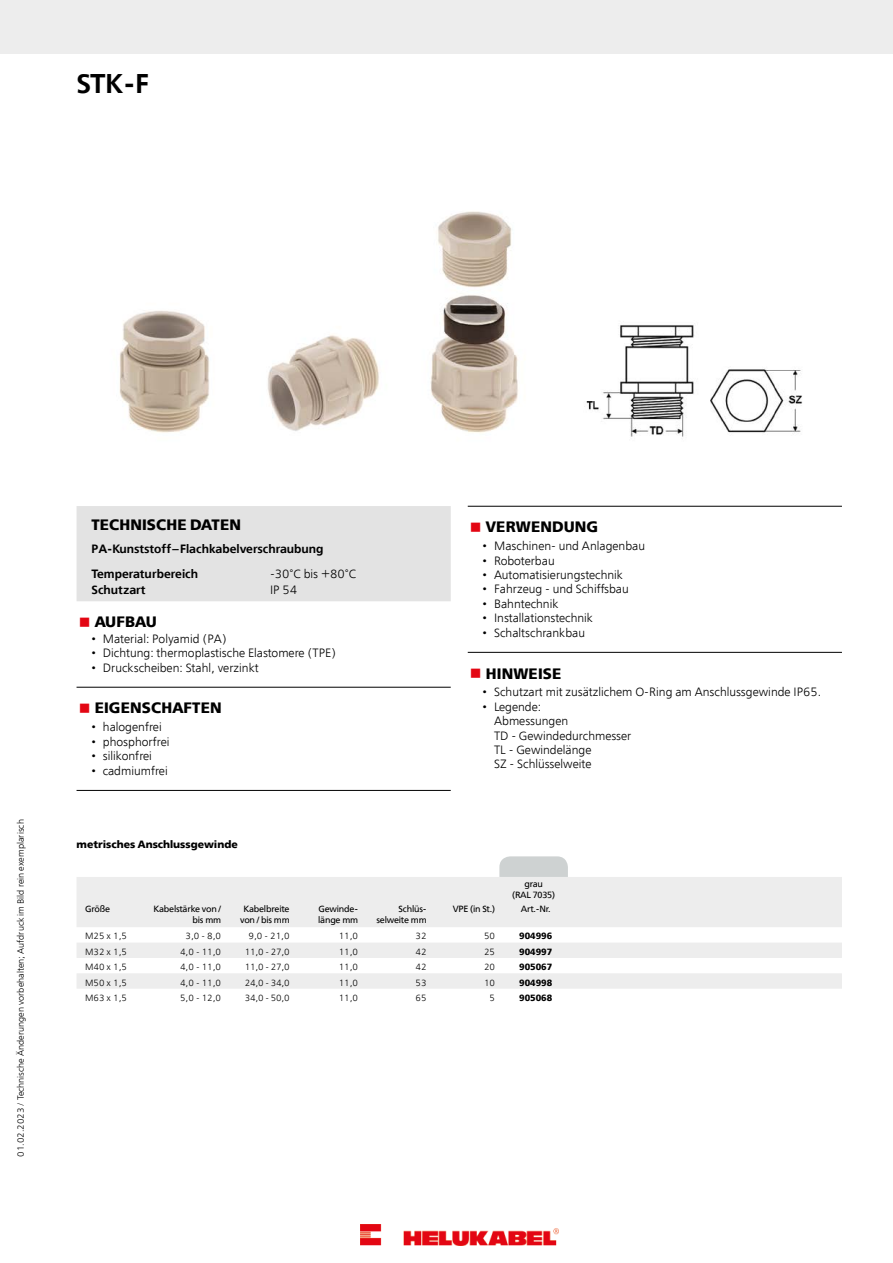
<style>
.page{position:relative;width:893px;height:1263px;background:#fff}
.page>*{position:absolute;margin:0;border:0;box-sizing:border-box;transform-origin:0 0}
.t1{font:600 27px "Free Set";color:#000}
.t2{font:700 15px "Free Set";letter-spacing:.01em;color:#000}
.t3{font:300 12px/14.4px "Free Set";color:#000}
.t4{font:600 12px/24.8px "Free Set";color:#000}
.t5{font:700 10.5px "Free Set";color:#000}
.t6{font:300 9px "Free Set";color:#000}
.t7{font:9px/10.8px "Free Set";letter-spacing:-.02em;color:#000;text-align:center}
.t8{font:700 9px "Free Set";color:#000}
.s1{color:#e30613}
</style>
<div class="page">
<div style="left:77px;top:506px;width:374px;height:95px;background:#e3e3e3"></div>
<hr style="left:77px;top:687px;width:374px;height:1px;background:#000">
<hr style="left:77px;top:790px;width:374px;height:1px;background:#000">
<hr style="left:468px;top:506px;width:374px;height:1px;background:#000">
<hr style="left:468px;top:652px;width:374px;height:1px;background:#000">
<svg style="left:77px;top:877px;width:765px;height:112px;fill:#ededed"></svg>
<svg style="left:499px;top:856px;width:69px;height:21px"></svg>
<div style="left:0;top:0;width:893px;height:53px;background:#ededed"></div>
<img style="left:119px;top:211px;width:684px;height:226px">
<img style="left:360px;top:1225px;width:198px;height:21px">
<h1 class="t1" style="left:77px;top:66px;width:74px">STK-F</h1>
<p class="t6" style="left:15px;top:1157px;width:339px;rotate:-90deg">01.02.2023 / Technische Änderungen vorbehalten; Aufdruck im Bild rein exemplarisch</p>
<p class="t2" style="left:91px;top:515px;width:151px">TECHNISCHE DATEN</p>
<p class="t4" style="left:91px;top:536px;width:234px">PA-Kunststoff–Flachkabelverschraubung<br>Temperaturbereich</p>
<p class="t3" style="left:270px;top:567px;width:88px">-30°C bis +80°C</p>
<p class="t4" style="left:91px;top:577px;width:56px">Schutzart</p>
<p class="t3" style="left:270px;top:583px;width:29px">IP 54</p>
<p class="t2" style="left:79px;top:612px;width:80px"><span class="s1">■</span> AUFBAU</p>
<p class="t3" style="left:91px;top:631px;width:137px">• Material: Polyamid (PA)</p>
<p class="t3" style="left:91px;top:645px;width:246px">• Dichtung: thermoplastische Elastomere (TPE)</p>
<p class="t3" style="left:91px;top:660px;width:169px">• Druckscheiben: Stahl, verzinkt</p>
<p class="t2" style="left:79px;top:698px;width:144px"><span class="s1">■</span> EIGENSCHAFTEN</p>
<p class="t3" style="left:91px;top:720px;width:72px">• halogenfrei</p>
<p class="t3" style="left:91px;top:734px;width:80px">• phosphorfrei</p>
<p class="t3" style="left:91px;top:749px;width:62px">• silikonfrei</p>
<p class="t3" style="left:91px;top:763px;width:78px">• cadmiumfrei</p>
<p class="t5" style="left:77px;top:837px;width:163px">metrisches Anschlussgewinde</p>
<p class="t2" style="left:470px;top:517px;width:130px"><span class="s1">■</span> VERWENDUNG</p>
<p class="t3" style="left:483px;top:539px;width:164px">• Maschinen- und Anlagenbau</p>
<p class="t3" style="left:483px;top:553px;width:74px">• Roboterbau</p>
<p class="t3" style="left:483px;top:568px;width:142px">• Automatisierungstechnik</p>
<p class="t3" style="left:483px;top:582px;width:148px">• Fahrzeug - und Schiffsbau</p>
<p class="t3" style="left:483px;top:596px;width:77px">• Bahntechnik</p>
<p class="t3" style="left:483px;top:611px;width:112px">• Installationstechnik</p>
<p class="t3" style="left:483px;top:625px;width:104px">• Schaltschrankbau</p>
<p class="t2" style="left:470px;top:664px;width:93px"><span class="s1">■</span> HINWEISE</p>
<p class="t3" style="left:483px;top:685px;width:340px">• Schutzart mit zusätzlichem O-Ring am Anschlussgewinde IP65.</p>
<p class="t3" style="left:494px;top:699px;width:139px;text-indent:-11px">• Legende:<br>Abmessungen<br>TD - Gewindedurchmesser<br>TL - Gewindelänge<br>SZ - Schlüsselweite</p>
<p class="t7" style="left:512px;top:878px;width:44px">grau<br>(RAL 7035)</p>
<p class="t7" style="left:85px;top:903px;width:27px">Größe</p>
<p class="t7" style="left:154px;top:903px;width:69px;text-align:right">Kabelstärke von / bis mm</p>
<p class="t7" style="left:240px;top:903px;width:51px">Kabelbreite von / bis mm</p>
<p class="t7" style="left:318px;top:903px;width:41px;text-align:left">Gewinde&shy;länge mm</p>
<p class="t7" style="left:376px;top:903px;width:52px;text-align:right">Schlüs&shy;selweite mm</p>
<p class="t7" style="left:453px;top:903px;width:44px">VPE (in St.)</p>
<p class="t7" style="left:521px;top:903px;width:31px">Art.-Nr.</p>
<p class="t6" style="left:85px;top:931px;width:44px">M25 x 1,5</p>
<p class="t6" style="left:186px;top:931px;width:37px">3,0 - 8,0</p>
<p class="t6" style="left:249px;top:931px;width:43px">9,0 - 21,0</p>
<p class="t6" style="left:339px;top:931px;width:21px">11,0</p>
<p class="t6" style="left:416px;top:931px;width:13px">32</p>
<p class="t6" style="left:484px;top:931px;width:13px">50</p>
<p class="t8" style="left:519px;top:930px;width:35px">904996</p>
<p class="t6" style="left:85px;top:946px;width:44px">M32 x 1,5</p>
<p class="t6" style="left:180px;top:946px;width:43px">4,0 - 11,0</p>
<p class="t6" style="left:245px;top:946px;width:46px">11,0 - 27,0</p>
<p class="t6" style="left:339px;top:946px;width:21px">11,0</p>
<p class="t6" style="left:416px;top:946px;width:13px">42</p>
<p class="t6" style="left:484px;top:946px;width:13px">25</p>
<p class="t8" style="left:519px;top:946px;width:35px">904997</p>
<p class="t6" style="left:85px;top:961px;width:44px">M40 x 1,5</p>
<p class="t6" style="left:180px;top:961px;width:43px">4,0 - 11,0</p>
<p class="t6" style="left:245px;top:961px;width:46px">11,0 - 27,0</p>
<p class="t6" style="left:339px;top:961px;width:21px">11,0</p>
<p class="t6" style="left:416px;top:961px;width:13px">42</p>
<p class="t6" style="left:484px;top:961px;width:13px">20</p>
<p class="t8" style="left:519px;top:961px;width:35px">905067</p>
<p class="t6" style="left:85px;top:977px;width:44px">M50 x 1,5</p>
<p class="t6" style="left:180px;top:977px;width:43px">4,0 - 11,0</p>
<p class="t6" style="left:245px;top:977px;width:46px">24,0 - 34,0</p>
<p class="t6" style="left:339px;top:977px;width:21px">11,0</p>
<p class="t6" style="left:416px;top:977px;width:13px">53</p>
<p class="t6" style="left:484px;top:977px;width:13px">10</p>
<p class="t8" style="left:519px;top:976px;width:35px">904998</p>
<p class="t6" style="left:85px;top:992px;width:44px">M63 x 1,5</p>
<p class="t6" style="left:180px;top:992px;width:43px">5,0 - 12,0</p>
<p class="t6" style="left:245px;top:992px;width:46px">34,0 - 50,0</p>
<p class="t6" style="left:339px;top:992px;width:21px">11,0</p>
<p class="t6" style="left:416px;top:992px;width:13px">65</p>
<p class="t6" style="left:490px;top:992px;width:7px">5</p>
<p class="t8" style="left:519px;top:992px;width:35px">905068</p>
</div>
